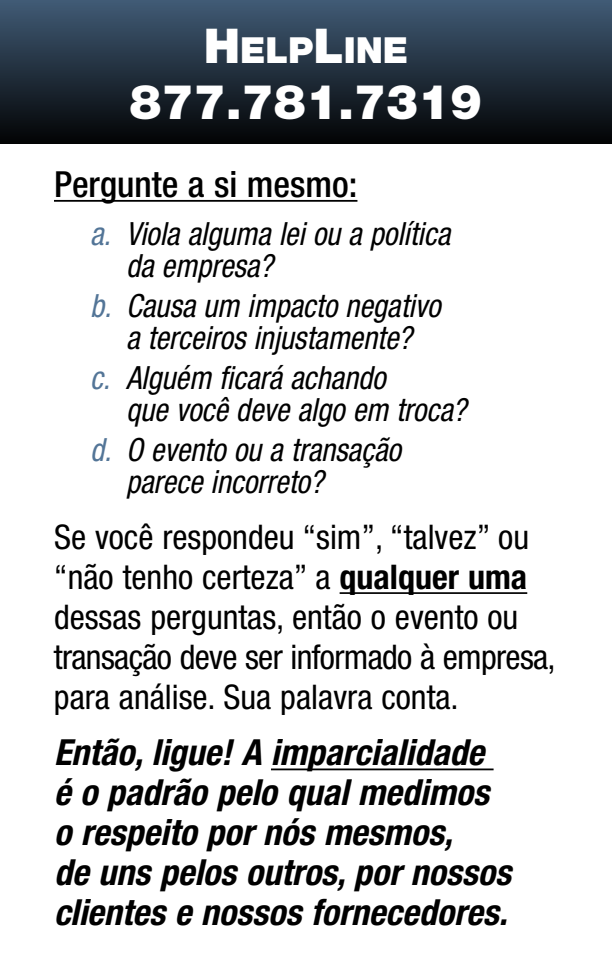
<style>
.page{position:relative;width:612px;height:972px;background:#fff}
.page>*{position:absolute;margin:0;border:0;box-sizing:border-box;transform-origin:0 0}
.t1{font:900 48px "Helvetica Neue";color:#fff}
.t2{font:italic 700 condensed 36px/40px "Helvetica Neue";color:#000}
.t3{font:500 condensed 36px "Helvetica Neue";color:#000}
.t4{font:900 36px "Helvetica Neue";color:#fff}
.t5{font:condensed 34px/40px "Helvetica Neue";color:#000}
.t6{font:italic condensed 32px/32px "Helvetica Neue";color:#000;scale:.95 1}
.s1{font-size:48px}
.s2{color:#537597}
.s3{font-weight:700}
</style>
<div class="page">
<hr style="left:54px;top:200px;width:303px;height:2px;background:#000">
<hr style="left:340px;top:592px;width:187px;height:2px;background:#000">
<hr style="left:271px;top:769px;width:223px;height:1px;background:#000">
<div style="left:0;top:0;width:612px;height:144px;background:linear-gradient(to bottom,#415b76,#020404)"></div>
<p class="t4" style="left:204px;top:37px;width:206px"><span class="s1">H</span>ELP<span class="s1">L</span>INE</p>
<h1 class="t1" style="left:130px;top:85px;width:354px">877.781.7319</h1>
<p class="t3" style="left:54px;top:171px;width:305px">Pergunte a si mesmo:</p>
<p class="t6" style="left:126px;top:220px;width:343px;text-indent:-36px"><span class="s2">a.</span> Viola alguma lei ou a política da empresa?</p>
<p class="t6" style="left:90px;top:292px;width:371px;text-align:center"><span class="s2">b.</span> Causa um impacto negativo a terceiros injustamente?</p>
<p class="t6" style="left:126px;top:364px;width:360px;text-indent:-36px"><span class="s2">c.</span> Alguém ficará achando<br>que você deve algo em troca?</p>
<p class="t6" style="left:126px;top:437px;width:291px;text-indent:-36px"><span class="s2">d.</span> O evento ou a transação parece incorreto?</p>
<p class="t5" style="left:54px;top:520px;width:503px">Se você respondeu “sim”, “talvez” ou “não tenho certeza” a <span class="s3">qualquer uma </span>dessas perguntas, então o evento ou transação deve ser informado à empresa, para análise. Sua palavra conta.</p>
<p class="t2" style="left:54px;top:736px;width:459px">Então, ligue! A imparcialidade<br>é o padrão pelo qual medimos o respeito por nós mesmos,<br>de uns pelos outros, por nossos clientes e nossos fornecedores.</p>
</div>
